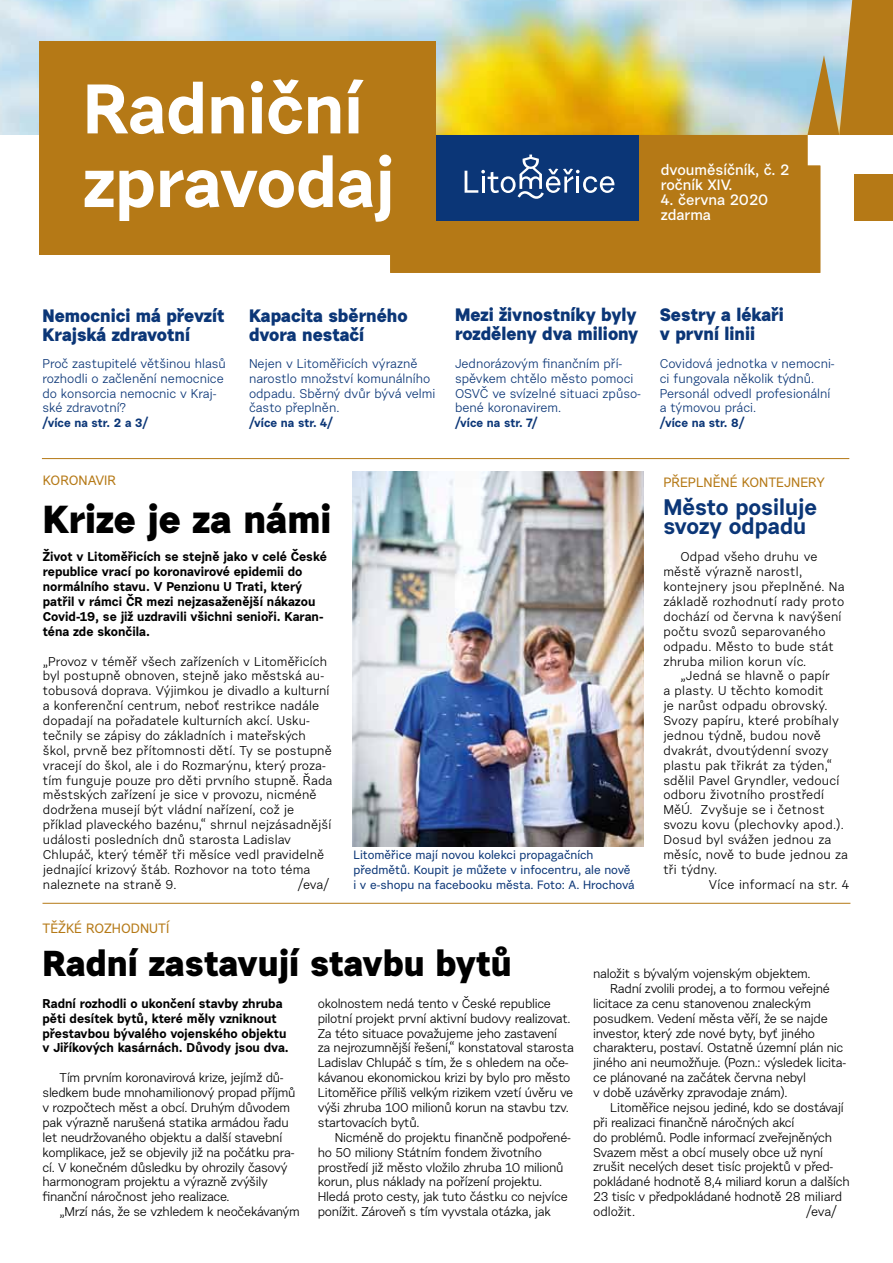
<style>
.page{position:relative;width:893px;height:1263px;background:#fff}
.page>*{position:absolute;margin:0;border:0;box-sizing:border-box;transform-origin:0 0}
.t1{font:700 39px "Urban Grotesk Me Bl";color:#000}
.t2{font:700 36px "Urban Grotesk Me Bl";color:#000}
.t3{font:700 22.5px/19.5px "Urban Grotesk Re Bo";color:#0b3677}
.t4{font:700 18px/19.5px "Urban Grotesk Me Bl";color:#0b3677}
.t5{font:700 15px/15px "Urban Grotesk Li Se";color:#fff}
.t6{font:13.5px "Urban Grotesk Me Bl";color:#b57916}
.t7{font:12.75px/14.9px "Urban Grotesk Re Bo";letter-spacing:-.02em;color:#000}
.t8{font:12.75px/14.9px "Urban Grotesk Re Bo";letter-spacing:.01em;color:#000}
.t9{font:12.75px/14.9px "Urban Grotesk Re Bo";letter-spacing:.02em;color:#000}
.t10{font:12.75px/14.9px "Urban Grotesk Re Bo";color:#0b3677}
.t11{font:700 12.75px/14.9px "Urban Grotesk Re Bo";color:#000}
.t12{font:12.75px "Urban Grotesk Re Bo";color:#000}
.t13{font:12px/14.9px "Urban Grotesk Me Bl";color:#0b3677}
.t14{font:700 12px "Urban Grotesk Re Bo";color:#0b3677}
</style>
<div class="page">
<hr style="left:42px;top:458px;width:807px;height:1px;background:#b57916">
<hr style="left:43px;top:903px;width:807px;height:1px;background:#b57916">
<img style="left:353px;top:472px;width:291px;height:375px">
<img style="left:0;top:0;width:807px;height:135px">
<div style="left:390px;top:135px;width:430px;height:138px;background:#b57916"></div>
<svg style="left:807px;top:0;width:86px;height:135px;background:#b89a5e"></svg>
<div style="left:40px;top:42px;width:396px;height:213px;background:#b57916"></div>
<svg style="left:85px;top:155px;width:306px;height:67px"></svg>
<svg style="left:87px;top:79px;width:277px;height:55px"></svg>
<div style="left:855px;top:174px;width:38px;height:47px;background:#b57916"></div>
<div style="left:436px;top:135px;width:202px;height:85px;background:#0b3677"></div>
<svg style="left:465px;top:155px;width:150px;height:44px"></svg>
<p class="t5" style="left:661px;top:162px;width:130px">dvouměsíčník, č. 2 ročník XIV.</p>
<p class="t5" style="left:661px;top:192px;width:109px">4. června 2020 zdarma</p>
<h3 class="t4" style="left:43px;top:305px;width:183px">Nemocnici má převzít<br>Krajská zdravotní</h3>
<p class="t10" style="left:43px;top:356px;width:185px">Proč zastupitelé většinou hlasů rozhodli o začlenění nemocnice do konsorcia nemocnic v Kraj&shy;ské zdravotní?</p>
<p class="t14" style="left:43px;top:415px;width:107px">/více na str. 2 a 3/</p>
<h3 class="t4" style="left:249px;top:305px;width:160px">Kapacita sběrného dvora nestačí</h3>
<p class="t10" style="left:249px;top:356px;width:188px">Nejen v Litoměřicích výrazně narostlo množství komunálního odpadu. Sběrný dvůr bývá velmi často přeplněn.</p>
<p class="t14" style="left:249px;top:415px;width:86px">/více na str. 4/</p>
<h3 class="t4" style="left:455px;top:304px;width:185px">Mezi živnostníky byly rozděleny dva miliony</h3>
<p class="t10" style="left:455px;top:356px;width:187px">Jednorázovým finančním pří&shy;spěvkem chtělo město pomoci<br>OSVČ ve svízelné situaci způso&shy;bené koronavirem.</p>
<p class="t14" style="left:455px;top:415px;width:84px">/více na str. 7/</p>
<p class="t6" style="left:43px;top:472px;width:75px">Koronavir</p>
<h1 class="t1" style="left:43px;top:494px;width:290px">Krize je za námi</h1>
<p class="t11" style="left:43px;top:549px;width:286px">Život v Litoměřicích se stejně jako v celé České republice vrací po koronavirové epidemii do normálního stavu. V Penzionu U Trati, který patřil v rámci ČR mezi nejzasaženější nákazou Covid-19, se již uzdravili všichni senioři. Karan&shy;téna zde skončila.</p>
<p class="t8" style="left:43px;top:653px;width:291px">„Provoz v téměř všech zařízeních v Litoměřicích byl postupně obnoven, stejně jako městská au&shy;tobusová doprava. Výjimkou je divadlo a kulturní a konferenční centrum, neboť restrikce nadále dopadají na pořadatele kulturních akcí. Usku&shy;tečnily se zápisy do základních i mateřských škol, prvně bez přítomnosti dětí. Ty se postupně vracejí do škol, ale i do Rozmarýnu, který proza&shy;tím funguje pouze pro děti prvního stupně. Řada městských zařízení je sice v provozu, nicméně dodržena musejí být vládní nařízení, což je příklad plaveckého bazénu,“ shrnul nejzásadnější události posledních dnů starosta Ladislav Chlupáč, který téměř tři měsíce vedl pravidelně jednající krizový štáb. Rozhovor na toto téma naleznete na straně 9.</p>
<p class="t7" style="left:298px;top:877px;width:33px">/eva/</p>
<p class="t13" style="left:353px;top:847px;width:283px">Litoměřice mají novou kolekci propagačních předmětů. Koupit je můžete v infocentru, ale nově i v e-shopu na facebooku města. Foto: A. Hrochová</p>
<h3 class="t4" style="left:660px;top:304px;width:126px">Sestry a lékaři v první linii</h3>
<p class="t10" style="left:660px;top:356px;width:176px">Covidová jednotka v nemocni&shy;ci fungovala několik týdnů.<br>Personál odvedl profesionální a týmovou práci.</p>
<p class="t14" style="left:660px;top:415px;width:86px">/více na str. 8/</p>
<p class="t6" style="left:663px;top:474px;width:163px">Přeplněné kontejnery</p>
<h3 class="t3" style="left:663px;top:497px;width:155px">Město posiluje svozy odpadu</h3>
<p class="t9" style="left:663px;top:549px;width:183px;text-indent:17px">Odpad všeho druhu ve městě výrazně narostl, kontejnery jsou přeplněné. Na základě rozhodnutí rady proto dochází od června k navýšení počtu svozů separovaného odpadu. Město to bude stát zhruba milion korun víc.</p>
<p class="t9" style="left:663px;top:668px;width:186px;text-indent:17px">„Jedná se hlavně o papír<br>a plasty. U těchto komodit<br>je narůst odpadu obrovský.<br>Svozy papíru, které probíhaly jednou týdně, budou nově dvakrát, dvoutýdenní svozy plastu pak třikrát za týden,“ sdělil Pavel Gryndler, vedoucí odboru životního prostředí<br>MěÚ. Zvyšuje se i četnost svozu kovu (plechovky apod.).<br>Dosud byl svážen jednou za měsíc, nově to bude jednou za tři týdny.</p>
<p class="t9" style="left:709px;top:877px;width:142px">Více informací na str. 4</p>
<p class="t6" style="left:43px;top:920px;width:128px">těžké rozhodnutí</p>
<h2 class="t2" style="left:43px;top:940px;width:471px">Radní zastavují stavbu bytů</h2>
<p class="t11" style="left:43px;top:996px;width:248px">Radní rozhodli o ukončení stavby zhruba pěti desítek bytů, které měly vzniknout přestavbou bývalého vojenského objektu v Jiříkových kasárnách. Důvody jsou dva.</p>
<p class="t7" style="left:43px;top:1070px;width:255px;text-indent:17px">Tím prvním koronavirová krize, jejímž dů&shy;sledkem bude mnohamilionový propad příjmů v rozpočtech měst a obcí. Druhým důvodem pak výrazně narušená statika armádou řadu let neudržovaného objektu a další stavební komplikace, jež se objevily již na počátku pra&shy;cí. V konečném důsledku by ohrozily časový harmonogram projektu a výrazně zvýšily finanční náročnost jeho realizace.</p>
<p class="t7" style="left:60px;top:1204px;width:242px">„Mrzí nás, že se vzhledem k neočekávaným</p>
<p class="t7" style="left:318px;top:996px;width:257px">okolnostem nedá tento v České republice pilotní projekt první aktivní budovy realizovat.<br>Za této situace považujeme jeho zastavení<br>za nejrozumnější řešení,“ konstatoval starosta Ladislav Chlupáč s tím, že s ohledem na oče&shy;kávanou ekonomickou krizi by bylo pro město Litoměřice příliš velkým rizikem vzetí úvěru ve výši zhruba 100 milionů korun na stavbu tzv. startovacích bytů.</p>
<p class="t7" style="left:318px;top:1130px;width:255px;text-indent:17px">Nicméně do projektu finančně podpořené&shy;ho 50 miliony Státním fondem životního prostředí již město vložilo zhruba 10 milionů korun, plus náklady na pořízení projektu.<br>Hledá proto cesty, jak tuto částku co nejvíce ponížit. Zároveň s tím vyvstala otázka, jak</p>
<p class="t7" style="left:593px;top:966px;width:219px">naložit s bývalým vojenským objektem.</p>
<p class="t7" style="left:610px;top:981px;width:221px">Radní zvolili prodej, a to formou veřejné</p>
<p class="t7" style="left:593px;top:996px;width:219px">licitace za cenu stanovenou znaleckým</p>
<p class="t7" style="left:593px;top:1010px;width:236px">posudkem. Vedení města věří, že se najde</p>
<p class="t7" style="left:593px;top:1025px;width:223px">investor, který zde nové byty, byť jiného</p>
<p class="t7" style="left:593px;top:1040px;width:252px">charakteru, postaví. Ostatně územní plán nic</p>
<p class="t7" style="left:593px;top:1055px;width:255px">jiného ani neumožňuje. (Pozn.: výsledek licita-</p>
<p class="t7" style="left:593px;top:1070px;width:214px">ce plánované na začátek června nebyl</p>
<p class="t7" style="left:593px;top:1085px;width:196px">v době uzávěrky zpravodaje znám).</p>
<p class="t7" style="left:610px;top:1100px;width:235px">Litoměřice nejsou jediné, kdo se dostávají</p>
<p class="t7" style="left:593px;top:1115px;width:203px">při realizaci finančně náročných akcí</p>
<p class="t7" style="left:593px;top:1130px;width:240px">do problémů. Podle informací zveřejněných</p>
<p class="t7" style="left:593px;top:1144px;width:232px">Svazem měst a obcí musely obce už nyní</p>
<p class="t7" style="left:593px;top:1159px;width:242px">zrušit necelých deset tisíc projektů v před-</p>
<p class="t7" style="left:593px;top:1174px;width:258px">pokládané hodnotě 8,4 miliard korun a dalších</p>
<p class="t7" style="left:593px;top:1189px;width:251px">23 tisíc v předpokládané hodnotě 28 miliard</p>
<p class="t12" style="left:593px;top:1204px;width:43px">odložit.</p>
<p class="t7" style="left:806px;top:1204px;width:32px">/eva/</p>
</div>
